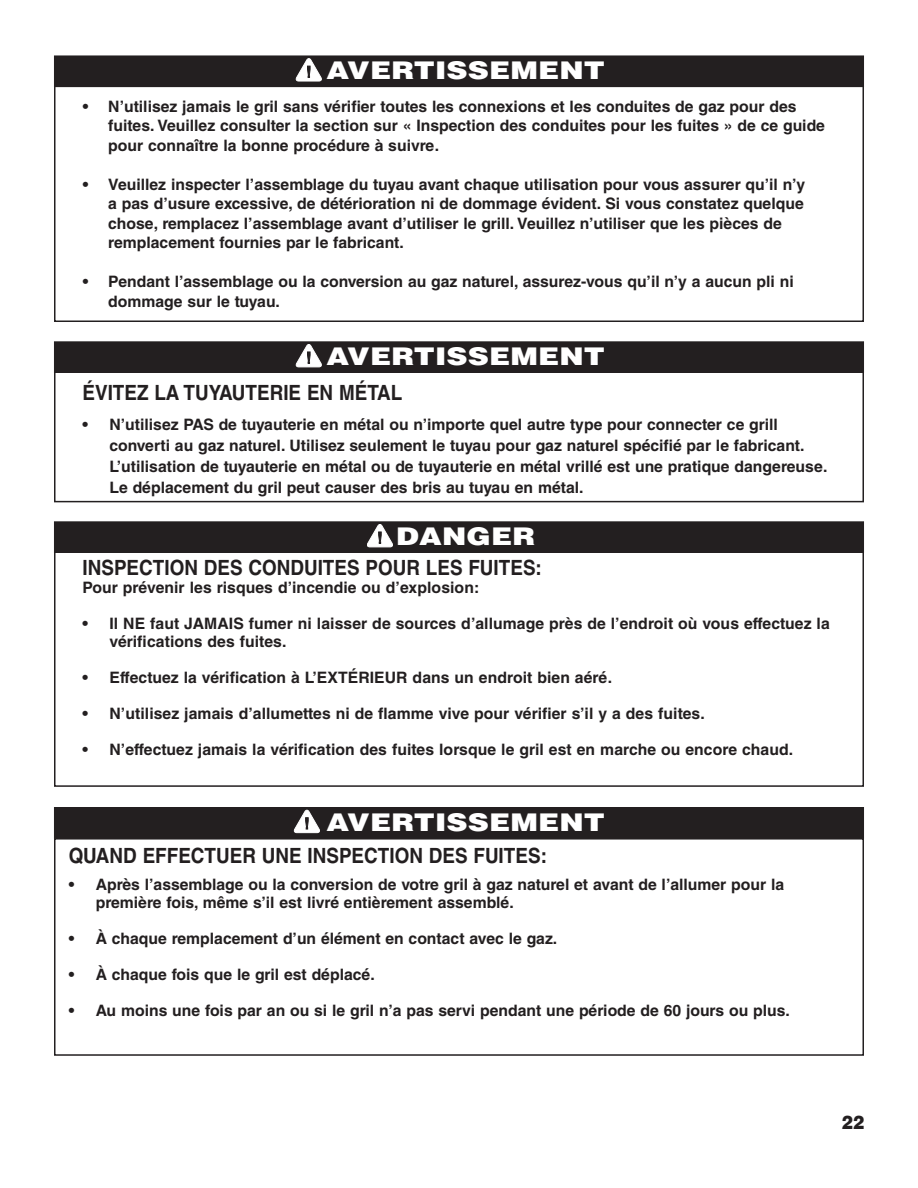
<style>
.page{position:relative;width:918px;height:1188px;background:#fff}
.page>*{position:absolute;margin:0;border:0;box-sizing:border-box;transform-origin:0 0}
.t1{font:900 24.3px "Helvetica LT Std";letter-spacing:.005em;color:#fff;scale:1.2 1}
.t2{font:700 21px "Helvetica LT Std";color:#231f20;scale:.9 1}
.t3{font:900 18.75px "Helvetica LT Std";color:#231f20;scale:.9 1}
.t4{font:700 15.75px/19.5px "Helvetica LT Std";color:#231f20}
</style>
<div class="page">
<div style="left:54px;top:349px;width:810px;height:153px;border:2px solid #231f20"></div>
<div style="left:54px;top:838px;width:810px;height:218px;border:2px solid #231f20"></div>
<div style="left:54px;top:342px;width:810px;height:30px;background:#231f20"></div>
<div style="left:54px;top:341px;width:810px;height:32px;border:1px solid #231f20"></div>
<svg style="left:296px;top:344px;width:26px;height:23px"></svg>
<div style="left:54px;top:522px;width:810px;height:30px;background:#231f20"></div>
<div style="left:54px;top:521px;width:810px;height:32px;border:1px solid #231f20"></div>
<svg style="left:367px;top:524px;width:26px;height:23px"></svg>
<div style="left:54px;top:808px;width:810px;height:30px;background:#231f20"></div>
<div style="left:54px;top:807px;width:810px;height:32px;border:1px solid #231f20"></div>
<svg style="left:294px;top:810px;width:26px;height:23px"></svg>
<div style="left:54px;top:56px;width:810px;height:31px;background:#231f20"></div>
<div style="left:54px;top:55px;width:810px;height:32px;border:1px solid #231f20"></div>
<svg style="left:296px;top:58px;width:26px;height:23px"></svg>
<h1 class="t1" style="left:326px;top:62px;width:234px">AVERTISSEMENT</h1>
<p class="t4" style="left:108px;top:98px;width:718px;text-indent:-26px">• N’utilisez jamais le gril sans vérifier toutes les connexions et les conduites de gaz pour des fuites. Veuillez consulter la section sur « Inspection des conduites pour les fuites » de ce guide pour connaître la bonne procédure à suivre.</p>
<p class="t4" style="left:108px;top:176px;width:698px;text-indent:-26px">• Veuillez inspecter l’assemblage du tuyau avant chaque utilisation pour vous assurer qu’il n’y a pas d’usure excessive, de détérioration ni de dommage évident. Si vous constatez quelque chose, remplacez l’assemblage avant d’utiliser le grill. Veuillez n’utiliser que les pièces de remplacement fournies par le fabricant.</p>
<p class="t4" style="left:108px;top:274px;width:687px;text-indent:-26px">• Pendant l’assemblage ou la conversion au gaz naturel, assurez-vous qu’il n’y a aucun pli ni dommage sur le tuyau.</p>
<h1 class="t1" style="left:326px;top:348px;width:234px">AVERTISSEMENT</h1>
<h2 class="t2" style="left:82px;top:385px;width:357px">ÉVITEZ LA TUYAUTERIE EN MÉTAL</h2>
<p class="t4" style="left:110px;top:416px;width:719px;line-height:21px;text-indent:-27px">• N’utilisez PAS de tuyauterie en métal ou n’importe quel autre type pour connecter ce grill converti au gaz naturel. Utilisez seulement le tuyau pour gaz naturel spécifié par le fabricant.<br>L’utilisation de tuyauterie en métal ou de tuyauterie en métal vrillé est une pratique dangereuse.<br>Le déplacement du gril peut causer des bris au tuyau en métal.</p>
<h1 class="t1" style="left:396px;top:528px;width:117px">DANGER</h1>
<h2 class="t2" style="left:82px;top:560px;width:512px">INSPECTION DES CONDUITES POUR LES FUITES:</h2>
<p class="t4" style="left:82px;top:579px;width:398px">Pour prévenir les risques d’incendie ou d’explosion:</p>
<p class="t4" style="left:110px;top:616px;width:722px;line-height:18px;text-indent:-27px">• Il NE faut JAMAIS fumer ni laisser de sources d’allumage près de l’endroit où vous effectuez la vérifications des fuites.</p>
<p class="t4" style="left:83px;top:669px;width:531px">• Effectuez la vérification à L’EXTÉRIEUR dans un endroit bien aéré.</p>
<p class="t4" style="left:82px;top:705px;width:624px">• N’utilisez jamais d’allumettes ni de flamme vive pour vérifier s’il y a des fuites.</p>
<p class="t4" style="left:83px;top:741px;width:712px">• N’effectuez jamais la vérification des fuites lorsque le gril est en marche ou encore chaud.</p>
<h1 class="t1" style="left:326px;top:813px;width:234px">AVERTISSEMENT</h1>
<h2 class="t2" style="left:69px;top:848px;width:533px">QUAND EFFECTUER UNE INSPECTION DES FUITES:</h2>
<p class="t4" style="left:96px;top:877px;width:690px;line-height:18px;text-indent:-27px">• Après l’assemblage ou la conversion de votre gril à gaz naturel et avant de l’allumer pour la première fois, même s’il est livré entièrement assemblé.</p>
<p class="t4" style="left:69px;top:930px;width:490px">• À chaque remplacement d’un élément en contact avec le gaz.</p>
<p class="t4" style="left:69px;top:966px;width:308px">• À chaque fois que le gril est déplacé.</p>
<p class="t4" style="left:69px;top:1002px;width:723px">• Au moins une fois par an ou si le gril n’a pas servi pendant une période de 60 jours ou plus.</p>
<p class="t3" style="left:841px;top:1116px;width:27px">22</p>
</div>
